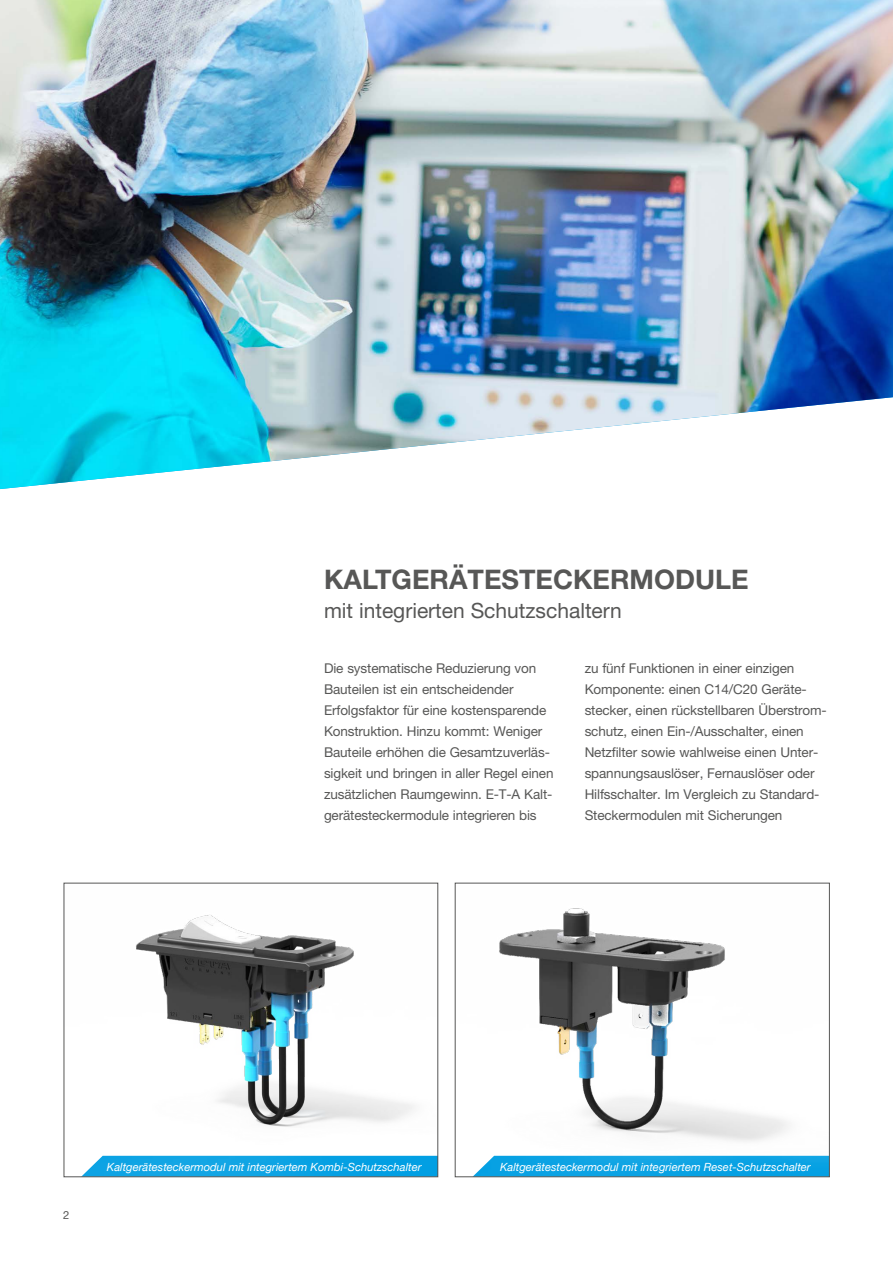
<style>
.page{position:relative;width:893px;height:1263px;background:#fff}
.page>*{position:absolute;margin:0;border:0;box-sizing:border-box;transform-origin:0 0}
.t1{font:700 27px "Helvetica Neue LT";color:#575756}
.t2{font:21px "Helvetica Neue LT";color:#575756}
.t3{font:13.5px/21px "Helvetica Neue LT";letter-spacing:-.01em;color:#575756}
.t4{font:italic 11.25px "Helvetica Neue";color:#fff}
.t5{font:11.25px "Helvetica Neue LT";color:#575756}
</style>
<div class="page">
<img style="left:83px;top:915px;width:353px;height:260px">
<div style="left:64px;top:883px;width:374px;height:294px;border:1px solid #575756"></div>
<img style="left:474px;top:908px;width:354px;height:267px">
<div style="left:455px;top:883px;width:375px;height:294px;border:1px solid #575756"></div>
<img style="left:0;top:0;width:893px;height:489px">
<h1 class="t1" style="left:324px;top:562px;width:426px">KALTGERÄTESTECKERMODULE</h1>
<h2 class="t2" style="left:324px;top:598px;width:299px">mit integrierten Schutzschaltern</h2>
<p class="t3" style="left:324px;top:657px;width:231px">Die systematische Reduzierung von Bauteilen ist ein entscheidender Erfolgsfaktor für eine kostensparende Konstruktion. Hinzu kommt: Weniger Bauteile erhöhen die Gesamtzuverläs&shy;sigkeit und bringen in aller Regel einen zusätzlichen Raumgewinn. E-T-A Kalt&shy;gerätesteckermodule integrieren bis</p>
<p class="t3" style="left:585px;top:657px;width:244px">zu fünf Funktionen in einer einzigen Komponente: einen C14/C20 Geräte&shy;stecker, einen rückstellbaren Überstrom&shy;schutz, einen Ein-/Ausschalter, einen Netzfilter sowie wahlweise einen Unter&shy;spannungsauslöser, Fernauslöser oder Hilfsschalter. Im Vergleich zu Standard-Steckermodulen mit Sicherungen</p>
<p class="t5" style="left:63px;top:1208px;width:8px">2</p>
<p class="t4" style="left:107px;top:1158px;width:316px">Kaltgerätesteckermodul mit integriertem Kombi-Schutzschalter</p>
<p class="t4" style="left:500px;top:1158px;width:312px">Kaltgerätesteckermodul mit integriertem Reset-Schutzschalter</p>
</div>
